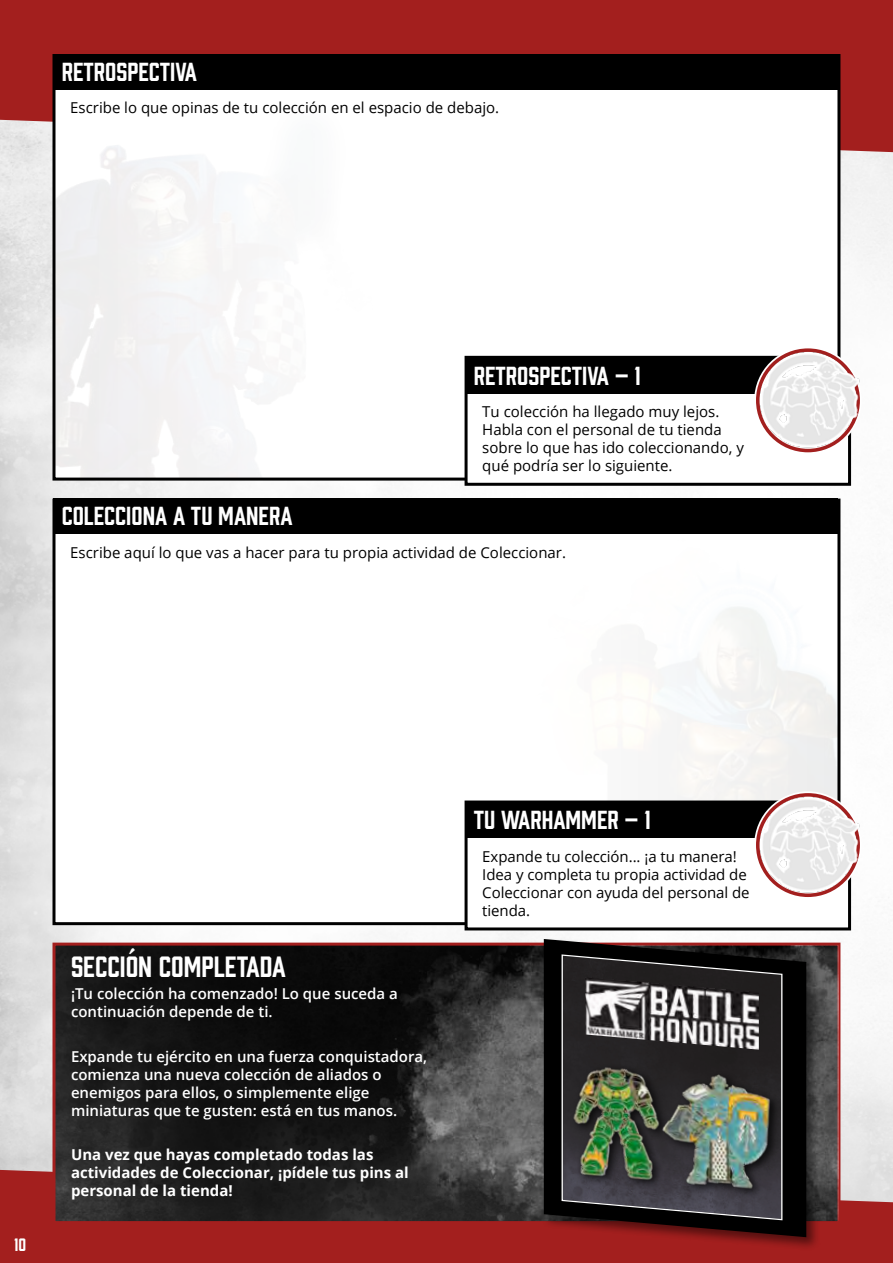
<style>
.page{position:relative;width:893px;height:1263px;background:#fff}
.page>*{position:absolute;margin:0;border:0;box-sizing:border-box;transform-origin:0 0}
.t1{font:27px "Prohibition";color:#fff}
.t2{font:24px "Prohibition";color:#fff}
.t3{font:16.5px "Prohibition";color:#fff}
.t4{font:15px/18px "Open Sans";color:#000}
.t5{font:600 15px/18px "Open Sans";color:#fff}
.t6{font:700 15px/18px "Open Sans";color:#fff}
</style>
<div class="page">
<img style="left:0;top:152px;width:893px;height:1018px">
<div style="left:0;top:0;width:893px;height:152px;background:#a31f1e"></div>
<div style="left:0;top:1170px;width:893px;height:93px;background:#a31f1e"></div>
<img style="left:56px;top:946px;width:278px;height:274px">
<div style="left:52px;top:942px;width:788px;height:282px;border:3px solid #a31f1e"></div>
<div style="left:54px;top:56px;width:785px;height:423px;background:#fff"></div>
<img style="left:56px;top:89px;width:397px;height:388px">
<div style="left:54px;top:500px;width:785px;height:424px;background:#fff"></div>
<svg style="left:463px;top:355px;width:389px;height:132px"></svg>
<svg style="left:463px;top:799px;width:389px;height:133px"></svg>
<img style="left:334px;top:946px;width:504px;height:274px">
<div style="left:541px;top:937px;width:280px;height:314px;background:#000;opacity:.48"></div>
<svg style="left:544px;top:939px;width:262px;height:298px"></svg>
<div style="left:570px;top:1062px;width:212px;height:137px;background:#000;opacity:.75"></div>
<img style="left:571px;top:1060px;width:202px;height:135px">
<div style="left:53px;top:54px;width:785px;height:35px;background:#000"></div>
<div style="left:53px;top:499px;width:785px;height:35px;background:#000"></div>
<div style="left:465px;top:358px;width:320px;height:35px;background:#000"></div>
<div style="left:465px;top:803px;width:320px;height:35px;background:#000"></div>
<img style="left:756px;top:335px;width:106px;height:129px">
<img style="left:756px;top:779px;width:106px;height:130px">
<h2 class="t2" style="left:62px;top:55px;width:137px">RETROSPECTIVA</h2>
<p class="t4" style="left:70px;top:98px;width:430px">Escribe lo que opinas de tu colección en el espacio de debajo.</p>
<h2 class="t2" style="left:474px;top:359px;width:168px">RETROSPECTIVA – 1</h2>
<h2 class="t2" style="left:62px;top:499px;width:232px">COLECCIONA A TU MANERA</h2>
<p class="t4" style="left:482px;top:402px;width:263px">Tu colección ha llegado muy lejos.<br>Habla con el personal de tu tienda sobre lo que has ido coleccionando, y qué podría ser lo siguiente.</p>
<p class="t4" style="left:70px;top:543px;width:497px">Escribe aquí lo que vas a hacer para tu propia actividad de Coleccionar.</p>
<p class="t3" style="left:14px;top:1233px;width:13px">10</p>
<h1 class="t1" style="left:71px;top:948px;width:216px">SECCIÓN COMPLETADA</h1>
<p class="t5" style="left:71px;top:984px;width:328px">¡Tu colección ha comenzado! Lo que suceda a continuación depende de ti.</p>
<p class="t5" style="left:71px;top:1047px;width:358px">Expande tu ejército en una fuerza conquistadora, comienza una nueva colección de aliados o enemigos para ellos, o simplemente elige miniaturas que te gusten: está en tus manos.</p>
<p class="t6" style="left:71px;top:1145px;width:339px">Una vez que hayas completado todas las actividades de Coleccionar, ¡pídele tus pins al personal de la tienda!</p>
<h2 class="t2" style="left:474px;top:803px;width:178px">TU WARHAMMER – 1</h2>
<p class="t4" style="left:482px;top:847px;width:269px">Expande tu colección... ¡a tu manera!<br>Idea y completa tu propia actividad de<br>Coleccionar con ayuda del personal de tienda.</p>
</div>
